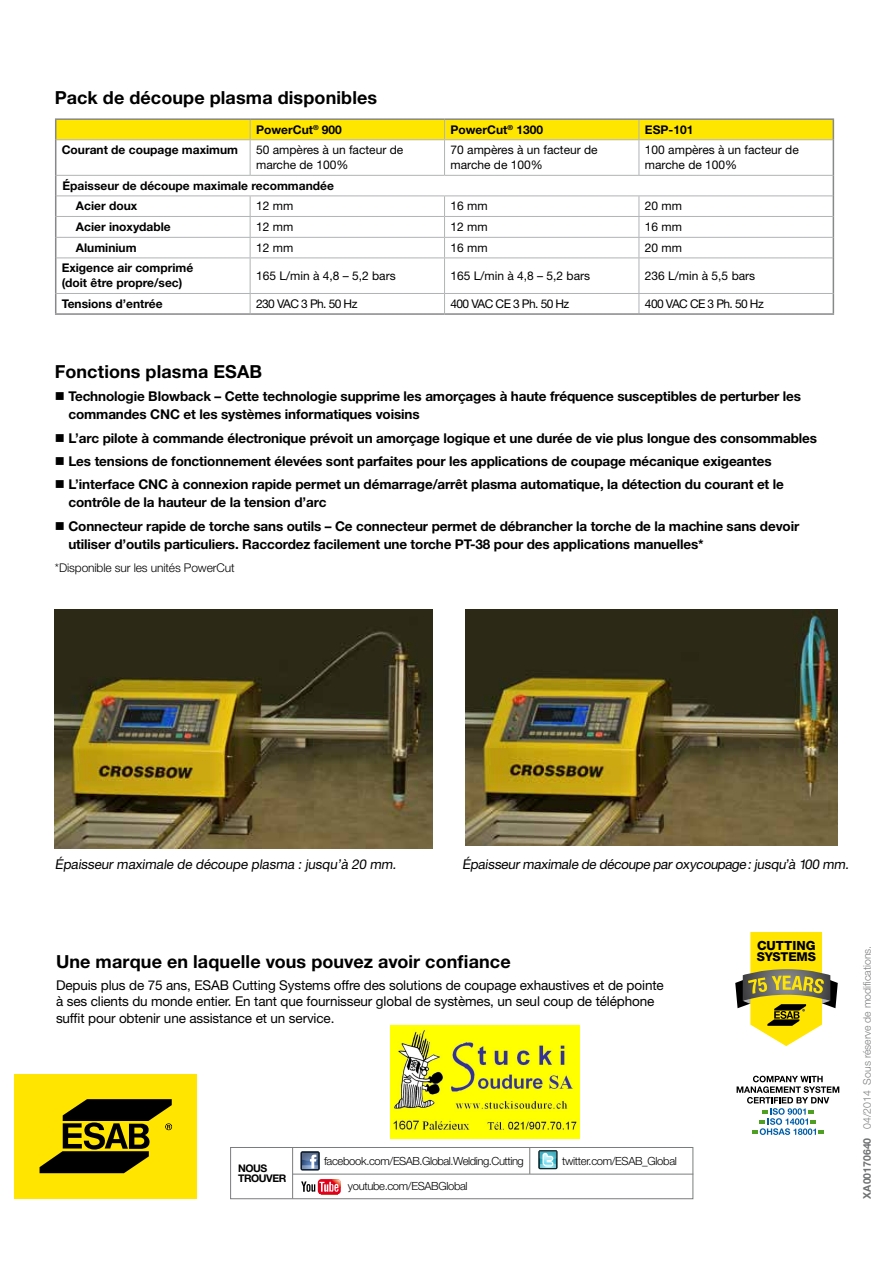
<style>
.page{position:relative;width:893px;height:1263px;background:#fff}
.page>*{position:absolute;margin:0;border:0;box-sizing:border-box;transform-origin:0 0}
.t1{font:700 18px "Helvetica Neue LT Std";letter-spacing:.005em;color:#000}
.t2{font:700 13.5px/23.4px "Helvetica Neue LT Std";letter-spacing:-.01em;color:#000}
.t3{font:13.5px/16.5px "Helvetica Neue LT Std";letter-spacing:-.01em;color:#000}
.t4{font:800 12.6px "Helvetica Neue LT Std";color:#000}
.t5{font:800 12.3px "Helvetica Neue LT Std";letter-spacing:-.01em;color:#000}
.t6{font:12px/15px "Helvetica Neue LT Std";color:#000}
.t7{font:700 12px/20.5px "Helvetica Neue LT Std";color:#000}
.t8{font:12px "Helvetica Neue LT Std";letter-spacing:-.05em;color:#000}
.t9{font:300 12px "Helvetica Neue LT Std";letter-spacing:-.01em;color:#000}
.t10{font:300 11.25px "Helvetica Neue LT Std";letter-spacing:-.03em;color:#000}
.t11{font:300 10.5px "Helvetica Neue LT Std";color:#7b7c7e}
.t12{font:700 10.5px/10.5px "Helvetica Neue LT Std";letter-spacing:-.04em;color:#000}
.s1{font-weight:700;color:#707172}
</style>
<div class="page">
<div style="left:14px;top:1074px;width:183px;height:125px;background:#ffe500"></div>
<svg style="left:40px;top:1099px;width:132px;height:74px"></svg>
<div style="left:539px;top:1150px;width:18px;height:19px;border:1px solid #0f282d"></div>
<svg style="left:539px;top:1151px;width:18px;height:18px"></svg>
<svg style="left:301px;top:1152px;width:18px;height:18px"></svg>
<div style="left:230px;top:1147px;width:463px;height:52px;border:1px solid #7b7c7e"></div>
<svg style="left:529px;top:1147px;width:1px;height:27px"></svg>
<hr style="left:293px;top:1174px;width:400px;height:1px;background:#7b7c7e">
<hr style="left:292px;top:1147px;width:1px;height:51px;background:#7b7c7e">
<svg style="left:301px;top:1179px;width:40px;height:16px"></svg>
<svg style="left:737px;top:1076px;width:102px;height:59px"></svg>
<svg style="left:56px;top:140px;width:777px;height:153px"></svg>
<hr style="left:250px;top:140px;width:1px;height:35px;background:#b1b3b4">
<hr style="left:444px;top:140px;width:1px;height:35px;background:#b1b3b4">
<hr style="left:639px;top:140px;width:1px;height:35px;background:#b1b3b4">
<hr style="left:56px;top:175px;width:194px;height:1px;background:#b1b3b4">
<hr style="left:250px;top:175px;width:195px;height:1px;background:#b1b3b4">
<hr style="left:445px;top:175px;width:194px;height:1px;background:#b1b3b4">
<hr style="left:639px;top:175px;width:194px;height:1px;background:#b1b3b4">
<hr style="left:56px;top:195px;width:194px;height:1px;background:#b1b3b4">
<hr style="left:250px;top:195px;width:195px;height:1px;background:#b1b3b4">
<hr style="left:445px;top:195px;width:194px;height:1px;background:#b1b3b4">
<hr style="left:639px;top:195px;width:194px;height:1px;background:#b1b3b4">
<hr style="left:56px;top:216px;width:194px;height:1px;background:#b1b3b4">
<hr style="left:250px;top:216px;width:195px;height:1px;background:#b1b3b4">
<hr style="left:445px;top:216px;width:194px;height:1px;background:#b1b3b4">
<hr style="left:639px;top:216px;width:194px;height:1px;background:#b1b3b4">
<hr style="left:56px;top:237px;width:194px;height:1px;background:#b1b3b4">
<hr style="left:250px;top:237px;width:195px;height:1px;background:#b1b3b4">
<svg style="left:250px;top:196px;width:1px;height:62px"></svg>
<hr style="left:445px;top:237px;width:194px;height:1px;background:#b1b3b4">
<svg style="left:444px;top:196px;width:1px;height:62px"></svg>
<hr style="left:639px;top:237px;width:194px;height:1px;background:#b1b3b4">
<svg style="left:639px;top:196px;width:1px;height:62px"></svg>
<hr style="left:56px;top:258px;width:194px;height:1px;background:#b1b3b4">
<hr style="left:250px;top:258px;width:195px;height:1px;background:#b1b3b4">
<hr style="left:250px;top:258px;width:1px;height:35px;background:#b1b3b4">
<hr style="left:445px;top:258px;width:194px;height:1px;background:#b1b3b4">
<hr style="left:444px;top:258px;width:1px;height:35px;background:#b1b3b4">
<hr style="left:639px;top:258px;width:194px;height:1px;background:#b1b3b4">
<hr style="left:639px;top:258px;width:1px;height:35px;background:#b1b3b4">
<hr style="left:56px;top:293px;width:194px;height:1px;background:#b1b3b4">
<hr style="left:250px;top:293px;width:195px;height:1px;background:#b1b3b4">
<svg style="left:250px;top:294px;width:1px;height:19px"></svg>
<hr style="left:445px;top:293px;width:194px;height:1px;background:#b1b3b4">
<svg style="left:444px;top:294px;width:1px;height:19px"></svg>
<hr style="left:639px;top:293px;width:194px;height:1px;background:#b1b3b4">
<svg style="left:639px;top:294px;width:1px;height:19px"></svg>
<hr style="left:55px;top:118px;width:195px;height:2px;background:#87888a">
<hr style="left:250px;top:118px;width:195px;height:2px;background:#87888a">
<hr style="left:445px;top:118px;width:194px;height:2px;background:#87888a">
<hr style="left:639px;top:118px;width:195px;height:2px;background:#87888a">
<svg style="left:55px;top:119px;width:779px;height:21px;background:#f6df0f"></svg>
<hr style="left:55px;top:140px;width:1px;height:35px;background:#87888a">
<hr style="left:833px;top:140px;width:1px;height:35px;background:#87888a">
<svg style="left:55px;top:175px;width:1px;height:83px"></svg>
<svg style="left:833px;top:175px;width:1px;height:83px"></svg>
<hr style="left:55px;top:258px;width:1px;height:35px;background:#87888a">
<hr style="left:833px;top:258px;width:1px;height:35px;background:#87888a">
<svg style="left:55px;top:293px;width:1px;height:20px"></svg>
<svg style="left:833px;top:293px;width:1px;height:20px"></svg>
<hr style="left:55px;top:313px;width:195px;height:2px;background:#87888a">
<hr style="left:250px;top:313px;width:195px;height:2px;background:#87888a">
<hr style="left:445px;top:313px;width:194px;height:2px;background:#87888a">
<hr style="left:639px;top:313px;width:195px;height:2px;background:#87888a">
<img style="left:465px;top:610px;width:373px;height:236px">
<img style="left:55px;top:610px;width:377px;height:238px">
<svg style="left:735px;top:932px;width:103px;height:114px"></svg>
<img style="left:391px;top:1026px;width:188px;height:112px">
<h1 class="t1" style="left:55px;top:87px;width:324px">Pack de découpe plasma disponibles</h1>
<p class="t7" style="left:256px;top:119px;width:87px">PowerCut<sup>®</sup> 900</p>
<p class="t7" style="left:451px;top:119px;width:94px">PowerCut<sup>®</sup> 1300</p>
<p class="t7" style="left:645px;top:119px;width:50px">ESP-101</p>
<p class="t7" style="left:62px;top:139px;width:178px">Courant de coupage maximum</p>
<p class="t6" style="left:256px;top:142px;width:149px">50 ampères à un facteur de marche de 100%</p>
<p class="t6" style="left:451px;top:142px;width:149px">70 ampères à un facteur de marche de 100%</p>
<p class="t6" style="left:645px;top:142px;width:155px">100 ampères à un facteur de marche de 100%</p>
<p class="t7" style="left:76px;top:175px;width:259px;text-indent:-14px">Épaisseur de découpe maximale recommandée<br>Acier doux</p>
<p class="t6" style="left:256px;top:199px;width:39px">12 mm</p>
<p class="t6" style="left:450px;top:199px;width:39px">16 mm</p>
<p class="t6" style="left:645px;top:199px;width:39px">20 mm</p>
<p class="t7" style="left:76px;top:216px;width:96px">Acier inoxydable</p>
<p class="t6" style="left:256px;top:219px;width:39px">12 mm</p>
<p class="t6" style="left:450px;top:219px;width:39px">12 mm</p>
<p class="t6" style="left:645px;top:219px;width:39px">16 mm</p>
<p class="t7" style="left:76px;top:237px;width:62px">Aluminium</p>
<p class="t6" style="left:256px;top:240px;width:39px">12 mm</p>
<p class="t6" style="left:450px;top:240px;width:39px">16 mm</p>
<p class="t6" style="left:645px;top:240px;width:39px">20 mm</p>
<p class="t7" style="left:62px;top:260px;width:133px;line-height:15px">Exigence air comprimé (doit être propre/sec)</p>
<p class="t6" style="left:256px;top:268px;width:141px">165 L/min à 4,8 – 5,2 bars</p>
<p class="t6" style="left:450px;top:268px;width:141px">165 L/min à 4,8 – 5,2 bars</p>
<p class="t6" style="left:645px;top:268px;width:112px">236 L/min à 5,5 bars</p>
<p class="t7" style="left:62px;top:293px;width:102px">Tensions d’entrée</p>
<p class="t8" style="left:256px;top:297px;width:103px">230 VAC 3 Ph. 50 Hz</p>
<p class="t8" style="left:450px;top:297px;width:120px">400 VAC CE 3 Ph. 50 Hz</p>
<p class="t8" style="left:645px;top:297px;width:120px">400 VAC CE 3 Ph. 50 Hz</p>
<h1 class="t1" style="left:55px;top:360px;width:209px">Fonctions plasma ESAB</h1>
<p class="t2" style="left:68px;top:387px;width:734px;line-height:18px">Technologie Blowback – Cette technologie supprime les amorçages à haute fréquence susceptibles de perturber les commandes CNC et les systèmes informatiques voisins</p>
<p class="t2" style="left:68px;top:426px;width:750px">L’arc pilote à commande électronique prévoit un amorçage logique et une durée de vie plus longue des consommables<br>Les tensions de fonctionnement élevées sont parfaites pour les applications de coupage mécanique exigeantes<br>L’interface CNC à connexion rapide permet un démarrage/arrêt plasma automatique, la détection du courant et le</p>
<p class="t2" style="left:68px;top:491px;width:732px">contrôle de la hauteur de la tension d’arc<br>Connecteur rapide de torche sans outils – Ce connecteur permet de débrancher la torche de la machine sans devoir</p>
<p class="t2" style="left:68px;top:532px;width:637px">utiliser d’outils particuliers. Raccordez facilement une torche PT-38 pour des applications manuelles*</p>
<p class="t9" style="left:55px;top:561px;width:181px">*Disponible sur les unités PowerCut</p>
<p class="t3" style="left:55px;top:856px;width:345px">Épaisseur maximale de découpe plasma : jusqu’à 20 mm.</p>
<p class="t3" style="left:462px;top:856px;width:391px">Épaisseur maximale de découpe paroxycoupage: jusqu’à 100 mm.</p>
<h1 class="t1" style="left:56px;top:950px;width:456px">Une marque en laquelle vous pouvez avoir confiance</h1>
<p class="t3" style="left:56px;top:976px;width:609px">Depuis plus de 75 ans, ESAB Cutting Systems offre des solutions de coupage exhaustives et de pointe à ses clients du monde entier. En tant que fournisseur global de systèmes, un seul coup de téléphone suffit pour obtenir une assistance et un service.</p>
<p class="t12" style="left:238px;top:1162px;width:50px">NOUS<br>TROUVER</p>
<p class="t10" style="left:324px;top:1154px;width:201px">facebook.com/ESAB.Global.Welding.Cutting</p>
<p class="t10" style="left:562px;top:1154px;width:116px">twitter.com/ESAB_Global</p>
<p class="t10" style="left:348px;top:1179px;width:121px">youtube.com/ESABGlobal</p>
<p class="t4" style="left:757px;top:938px;width:60px">CUTTING</p>
<p class="t5" style="left:757px;top:950px;width:61px">SYSTEMS</p>
<p class="t11" style="left:861px;top:1198px;width:254px;rotate:-90deg"><span class="s1">XA00170640</span> 04/2014 Sous réserve de modifications.</p>
</div>
